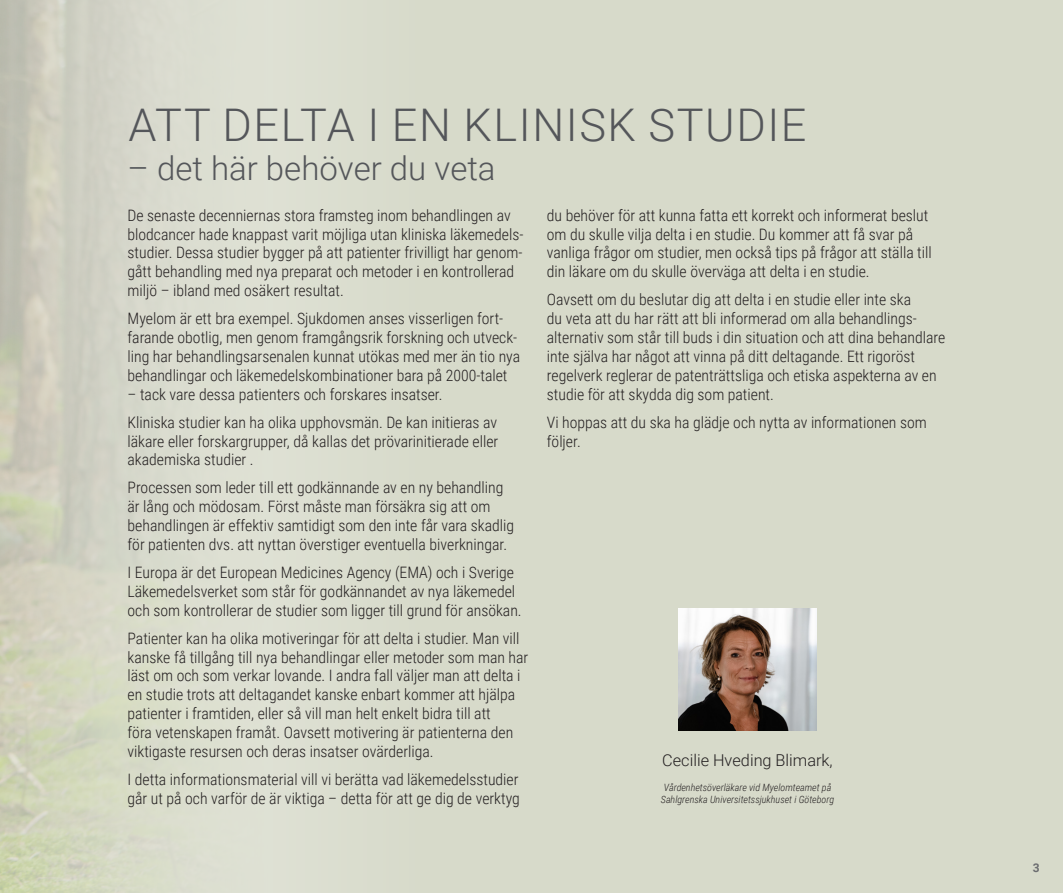
<style>
.page{position:relative;width:1063px;height:893px;background:#d7daca}
.page>*{position:absolute;margin:0;border:0;box-sizing:border-box;transform-origin:0 0}
.t1{font:300 45px "Roboto";letter-spacing:.035em;color:#54565a}
.t2{font:300 33px "Roboto";color:#54565a}
.t3{font:300 16.35px "Roboto";color:#231f20}
.bröd{font:300 15.75px/18.9px "Roboto Condensed";color:#231f20}
.t4{font:700 12px "Roboto";color:#6c6d70}
.t5{font:italic 300 10.05px/12px "Roboto Condensed";color:#231f20}
</style>
<div class="page">
<img style="left:679px;top:608px;width:137px;height:122px">
<p class="t1" style="left:128px;top:93px;width:680px">ATT DELTA I EN KLINISK STUDIE</p>
<p class="t2" style="left:128px;top:145px;width:370px">– det här behöver du veta</p>
<p class="bröd" style="left:128px;top:205px;width:397px">De senaste decenniernas stora framsteg inom behandlingen av blodcancer hade knappast varit möjliga utan kliniska läkemedels&shy;studier. Dessa studier bygger på att patienter frivilligt har genom&shy;gått behandling med nya preparat och metoder i en kontrollerad miljö – ibland med osäkert resultat.</p>
<p class="bröd" style="left:128px;top:308px;width:394px">Myelom är ett bra exempel. Sjukdomen anses visserligen fort&shy;farande obotlig, men genom framgångsrik forskning och utveck&shy;ling har behandlingsarsenalen kunnat utökas med mer än tio nya behandlingar och läkemedelskombinationer bara på 2000-talet</p>
<p class="bröd" style="left:128px;top:384px;width:316px">– tack vare dessa patienters och forskares insatser.</p>
<p class="bröd" style="left:128px;top:412px;width:372px;text-align:justify">Kliniska studier kan ha olika upphovsmän. De kan initieras av läkare eller forskargrupper, då kallas det prövarinitierade eller akademiska studier .</p>
<p class="bröd" style="left:128px;top:478px;width:388px">Processen som leder till ett godkännande av en ny behandling är lång och mödosam. Först måste man försäkra sig att om behandlingen är effektiv samtidigt som den inte får vara skadlig för patienten dvs. att nyttan överstiger eventuella biverkningar.</p>
<p class="bröd" style="left:128px;top:562px;width:396px">I Europa är det European Medicines Agency (EMA) och i Sverige<br>Läkemedelsverket som står för godkännandet av nya läkemedel och som kontrollerar de studier som ligger till grund för ansökan.</p>
<p class="bröd" style="left:128px;top:628px;width:402px">Patienter kan ha olika motiveringar för att delta i studier. Man vill kanske få tillgång till nya behandlingar eller metoder som man har läst om och som verkar lovande. I andra fall väljer man att delta i en studie trots att deltagandet kanske enbart kommer att hjälpa patienter i framtiden, eller så vill man helt enkelt bidra till att<br>föra vetenskapen framåt. Oavsett motivering är patienterna den viktigaste resursen och deras insatser ovärderliga.</p>
<p class="bröd" style="left:128px;top:769px;width:394px">I detta informationsmaterial vill vi berätta vad läkemedelsstudier går ut på och varför de är viktiga – detta för att ge dig de verktyg</p>
<p class="bröd" style="left:547px;top:205px;width:386px">du behöver för att kunna fatta ett korrekt och informerat beslut om du skulle vilja delta i en studie. Du kommer att få svar på vanliga frågor om studier, men också tips på frågor att ställa till din läkare om du skulle överväga att delta i en studie.</p>
<p class="bröd" style="left:547px;top:290px;width:400px">Oavsett om du beslutar dig att delta i en studie eller inte ska<br>du veta att du har rätt att bli informerad om alla behandlings&shy;alternativ som står till buds i din situation och att dina behandlare inte själva har något att vinna på ditt deltagande. Ett rigoröst regelverk reglerar de patenträttsliga och etiska aspekterna av en studie för att skydda dig som patient.</p>
<p class="bröd" style="left:547px;top:412px;width:381px">Vi hoppas att du ska ha glädje och nytta av informationen som följer.</p>
<p class="t3" style="left:662px;top:748px;width:172px">Cecilie Hveding Blimark,</p>
<p class="t5" style="left:661px;top:781px;width:175px">Vårdenhetsöverläkare vid Myelomteamet på<br>Sahlgrenska Universitetssjukhuset i Göteborg</p>
<p class="t4" style="left:1033px;top:859px;width:8px">3</p>
</div>
